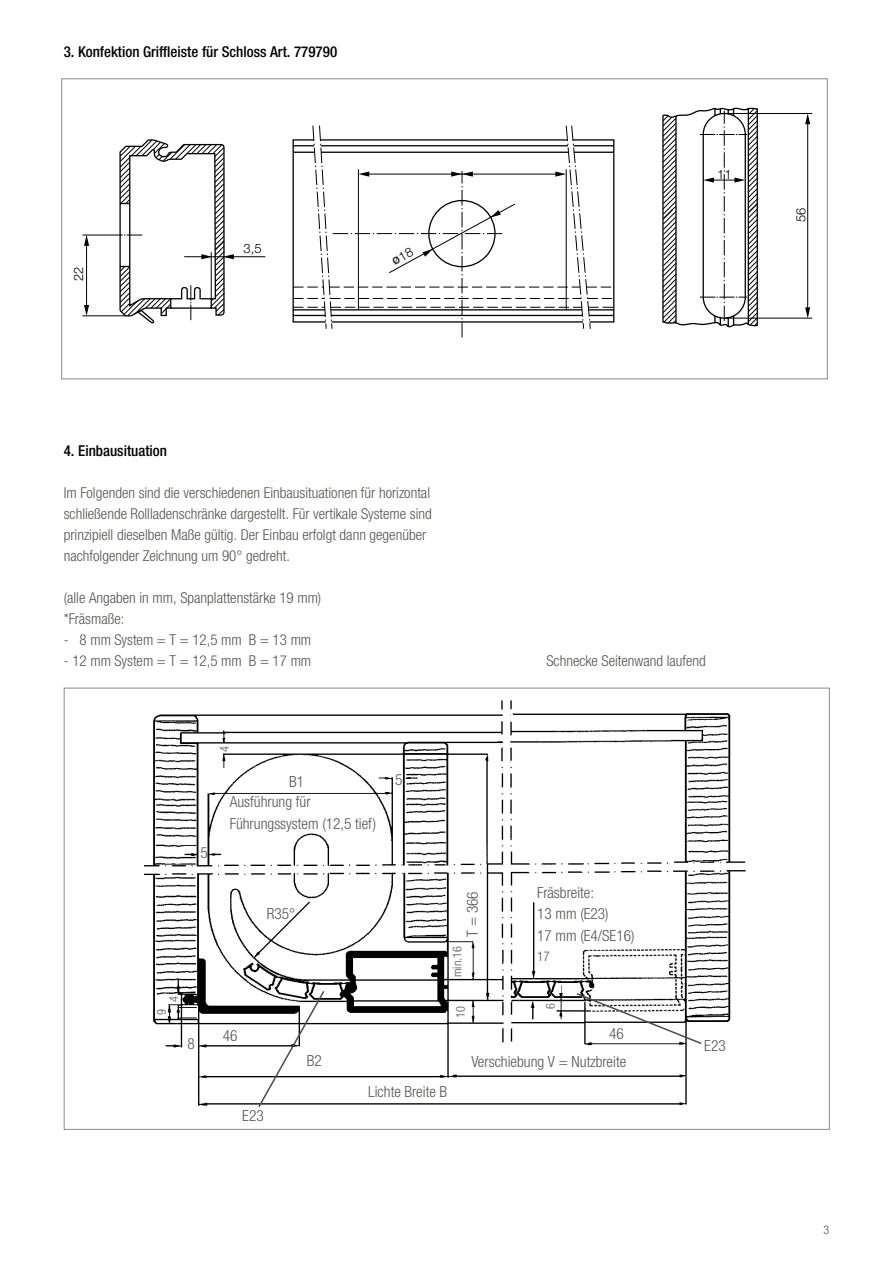
<style>
.page{position:relative;width:893px;height:1263px;background:#fff}
.page>*{position:absolute;margin:0;border:0;box-sizing:border-box;transform-origin:0 0}
.t1{font:300 condensed 15.3px/21.5px "Helvetica Neue LTW1 G";color:#545453}
.t2{font:300 condensed 15px/21px "Helvetica Neue LTW1 G";color:#545453}
.t3{font:500 condensed 15px "Helvetica Neue LTW1 G";color:#000}
.t4{font:300 condensed 13.35px "Helvetica Neue LTW1 G";color:#545453}
.t5{font:300 12.9px "Helvetica 45";color:#000}
.t6{font:300 condensed 12.3px "Helvetica Neue LTW1 G";color:#545453}
.t7{font:300 condensed 12px "Helvetica Neue LTW1 G";color:#545453}
</style>
<div class="page">
<svg style="left:292px;top:139px;width:322px;height:184px"></svg>
<svg style="left:591px;top:307px;width:23px;height:1px"></svg>
<svg style="left:293px;top:307px;width:19px;height:1px"></svg>
<svg style="left:591px;top:298px;width:23px;height:1px"></svg>
<svg style="left:293px;top:298px;width:19px;height:1px"></svg>
<svg style="left:591px;top:287px;width:23px;height:1px"></svg>
<svg style="left:293px;top:287px;width:19px;height:1px"></svg>
<svg style="left:312px;top:126px;width:279px;height:212px"></svg>
<hr style="left:184px;top:256px;width:81px;height:1px;background:#000">
<hr style="left:358px;top:169px;width:1px;height:141px;background:#000">
<hr style="left:566px;top:169px;width:1px;height:141px;background:#000">
<hr style="left:363px;top:174px;width:196px;height:1px;background:#000">
<svg style="left:358px;top:171px;width:11px;height:6px"></svg>
<svg style="left:451px;top:171px;width:22px;height:6px"></svg>
<svg style="left:555px;top:171px;width:11px;height:6px"></svg>
<svg style="left:82px;top:139px;width:152px;height:185px"></svg>
<hr style="left:724px;top:113px;width:88px;height:1px;background:#000">
<hr style="left:724px;top:318px;width:88px;height:1px;background:#000">
<hr style="left:807px;top:118px;width:1px;height:198px;background:#000">
<svg style="left:662px;top:107px;width:97px;height:220px"></svg>
<svg style="left:805px;top:114px;width:5px;height:10px"></svg>
<svg style="left:805px;top:307px;width:5px;height:11px"></svg>
<img style="left:144px;top:700px;width:602px;height:406px">
<svg style="left:575px;top:992px;width:128px;height:53px"></svg>
<svg style="left:257px;top:989px;width:69px;height:118px"></svg>
<svg style="left:388px;top:203px;width:128px;height:71px"></svg>
<p class="t3" style="left:64px;top:43px;width:275px">3. Konfektion Griffleiste für Schloss Art. 779790</p>
<p class="t5" style="left:71px;top:281px;width:16px;rotate:-90deg">22</p>
<p class="t5" style="left:244px;top:240px;width:20px">3,5</p>
<p class="t5" style="left:717px;top:166px;width:16px">11</p>
<p class="t3" style="left:64px;top:442px;width:105px">4. Einbausituation</p>
<p class="t2" style="left:64px;top:483px;width:369px">Im Folgenden sind die verschiedenen Einbausituationen für horizontal schließende Rollladenschränke dargestellt. Für vertikale Systeme sind prinzipiell dieselben Maße gültig. Der Einbau erfolgt dann gegenüber nachfolgender Zeichnung um 90° gedreht.</p>
<p class="t2" style="left:64px;top:588px;width:259px">(alle Angaben in mm, Spanplattenstärke 19 mm) *Fräsmaße:</p>
<p class="t2" style="left:64px;top:630px;width:249px">- 8 mm System = T = 12,5 mm B = 13 mm</p>
<p class="t2" style="left:64px;top:651px;width:249px">- 12 mm System = T = 12,5 mm B = 17 mm</p>
<p class="t1" style="left:200px;top:842px;width:9px">5</p>
<p class="t6" style="left:217px;top:752px;width:7px;rotate:-90deg">4</p>
<p class="t1" style="left:289px;top:771px;width:17px">B1</p>
<p class="t1" style="left:230px;top:791px;width:148px">Ausführung für<br>Führungssystem (12,5 tief)</p>
<p class="t1" style="left:267px;top:903px;width:30px">R35°</p>
<p class="t1" style="left:395px;top:768px;width:9px">5</p>
<p class="t6" style="left:167px;top:1002px;width:7px;rotate:-90deg">4</p>
<p class="t1" style="left:462px;top:936px;width:47px;rotate:-90deg">T = 366</p>
<p class="t6" style="left:450px;top:977px;width:32px;rotate:-90deg">min.16</p>
<p class="t6" style="left:154px;top:1015px;width:7px;rotate:-90deg">9</p>
<p class="t6" style="left:453px;top:1018px;width:13px;rotate:-90deg">10</p>
<p class="t2" style="left:546px;top:651px;width:161px">Schnecke Seitenwand laufend</p>
<p class="t1" style="left:537px;top:882px;width:99px">Fräsbreite:<br>13 mm (E23)<br>17 mm (E4/SE16)</p>
<p class="t4" style="left:537px;top:948px;width:14px">17</p>
<p class="t6" style="left:543px;top:1008px;width:7px;rotate:-90deg">6</p>
<p class="t1" style="left:188px;top:1033px;width:9px">8</p>
<p class="t1" style="left:223px;top:1024px;width:16px">46</p>
<p class="t1" style="left:609px;top:1023px;width:16px">46</p>
<p class="t1" style="left:242px;top:1105px;width:23px">E23</p>
<p class="t1" style="left:307px;top:1050px;width:17px">B2</p>
<p class="t1" style="left:368px;top:1081px;width:80px">Lichte Breite B</p>
<p class="t1" style="left:471px;top:1051px;width:156px">Verschiebung V = Nutzbreite</p>
<p class="t1" style="left:704px;top:1035px;width:23px">E23</p>
<p class="t5" style="left:793px;top:222px;width:16px;rotate:-90deg">56</p>
<p class="t7" style="left:823px;top:1222px;width:7px">3</p>
</div>
